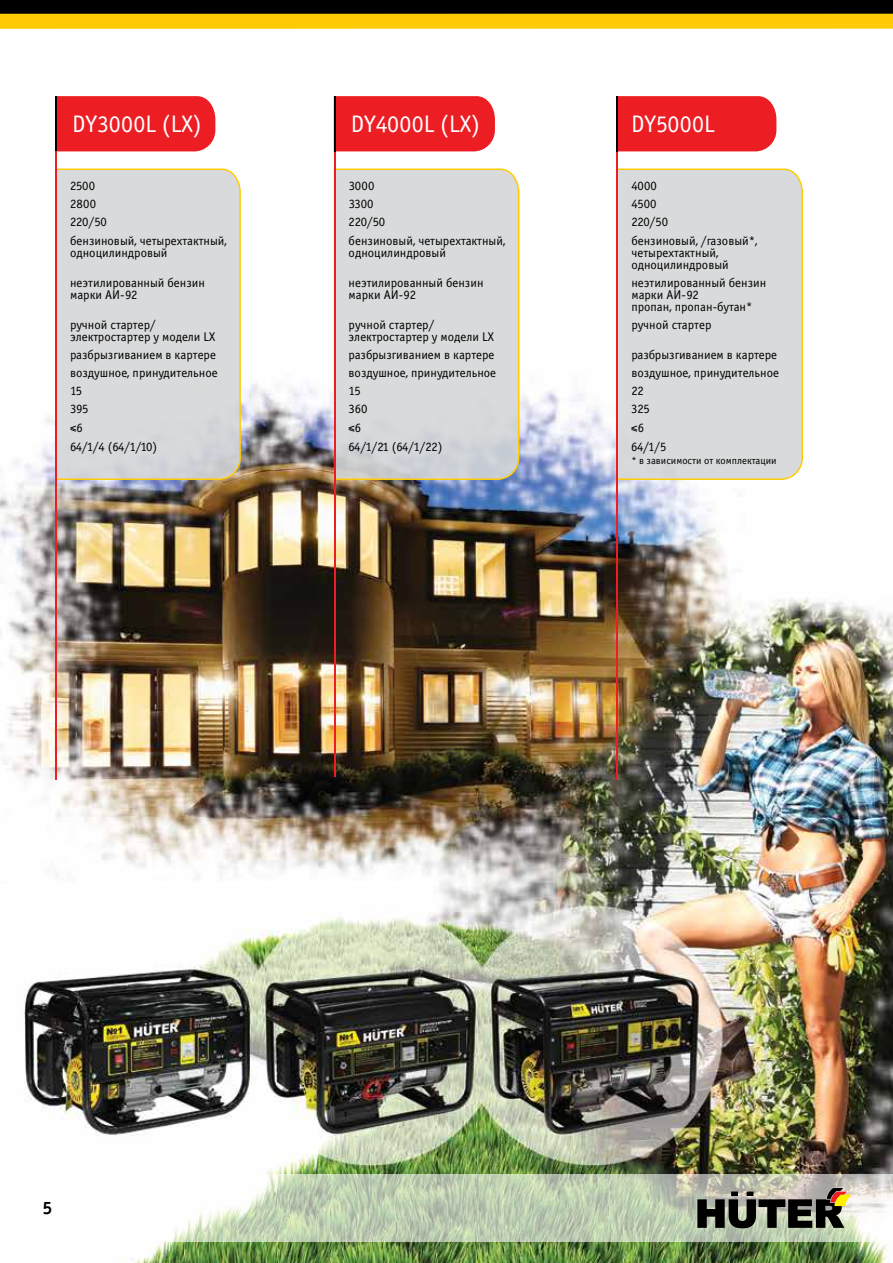
<style>
.page{position:relative;width:893px;height:1263px;background:#fff}
.page>*{position:absolute;margin:0;border:0;box-sizing:border-box;transform-origin:0 0}
.t1{font:24px "Officina Sans Book C";color:#fff}
.t2{font:18px "Officina Serif Bold C";color:#000}
.t3{font:12.75px/12px "Officina Sans Book C";color:#000}
.t4{font:10.5px "Officina Sans Book C";color:#000}
</style>
<div class="page">
<img style="left:0;top:96px;width:893px;height:1167px">
<svg style="left:0;top:1174px;width:893px;height:68px"></svg>
<svg style="left:697px;top:1187px;width:155px;height:41px;background:#706e61"></svg>
<div style="left:57px;top:96px;width:158px;height:55px;background:#ed1d24"></div>
<hr style="left:55px;top:96px;width:2px;height:55px;background:#000">
<div style="left:618px;top:168px;width:185px;height:312px;background:#d9dadb"></div>
<svg style="left:335px;top:168px;width:184px;height:312px;background:#d7d6d5"></svg>
<div style="left:57px;top:168px;width:184px;height:312px;background:#d9dadb"></div>
<hr style="left:55px;top:151px;width:2px;height:628px;background:#ed1d24">
<hr style="left:334px;top:151px;width:1px;height:626px;background:#ed1d24">
<hr style="left:616px;top:151px;width:2px;height:628px;background:#ed1d24">
<div style="left:335px;top:96px;width:160px;height:55px;background:#ed1d24"></div>
<div style="left:0;top:0;width:893px;height:15px;background:#000"></div>
<div style="left:0;top:14px;width:893px;height:15px;background:#ffcb05"></div>
<div style="left:618px;top:96px;width:158px;height:55px;background:#ed1d24"></div>
<hr style="left:616px;top:96px;width:2px;height:55px;background:#000">
<hr style="left:334px;top:96px;width:1px;height:55px;background:#000">
<h1 class="t1" style="left:72px;top:111px;width:131px">DY3000L (LX)</h1>
<h1 class="t1" style="left:351px;top:111px;width:131px">DY4000L (LX)</h1>
<h1 class="t1" style="left:631px;top:111px;width:85px">DY5000L</h1>
<p class="t3" style="left:70px;top:180px;width:27px">2500</p>
<p class="t3" style="left:349px;top:180px;width:27px">3000</p>
<p class="t3" style="left:631px;top:180px;width:27px">4000</p>
<p class="t3" style="left:70px;top:198px;width:28px">2800</p>
<p class="t3" style="left:349px;top:198px;width:27px">3300</p>
<p class="t3" style="left:631px;top:198px;width:27px">4500</p>
<p class="t3" style="left:70px;top:216px;width:38px">220/50</p>
<p class="t3" style="left:349px;top:216px;width:38px">220/50</p>
<p class="t3" style="left:631px;top:216px;width:38px">220/50</p>
<p class="t3" style="left:70px;top:234px;width:158px">бензиновый, четырехтактный, одноцилиндровый</p>
<p class="t3" style="left:349px;top:234px;width:158px">бензиновый, четырехтактный, одноцилиндровый</p>
<p class="t3" style="left:631px;top:234px;width:128px">бензиновый, /газовый*, четырехтактный, одноцилиндровый</p>
<p class="t3" style="left:70px;top:277px;width:136px">неэтилированный бензин марки АИ-92</p>
<p class="t3" style="left:349px;top:277px;width:136px">неэтилированный бензин марки АИ-92</p>
<p class="t3" style="left:631px;top:277px;width:136px">неэтилированный бензин марки АИ-92<br>пропан, пропан-бутан*</p>
<p class="t3" style="left:70px;top:319px;width:147px">ручной стартер/ электростартер у модели LX</p>
<p class="t3" style="left:349px;top:319px;width:147px">ручной стартер/ электростартер у модели LX</p>
<p class="t3" style="left:631px;top:319px;width:82px">ручной стартер</p>
<p class="t3" style="left:70px;top:349px;width:147px">разбрызгиванием в картере</p>
<p class="t3" style="left:349px;top:349px;width:147px">разбрызгиванием в картере</p>
<p class="t3" style="left:631px;top:349px;width:147px">разбрызгиванием в картере</p>
<p class="t3" style="left:70px;top:367px;width:149px">воздушное, принудительное</p>
<p class="t3" style="left:349px;top:367px;width:149px">воздушное, принудительное</p>
<p class="t3" style="left:631px;top:367px;width:149px">воздушное, принудительное</p>
<p class="t3" style="left:70px;top:385px;width:14px">15</p>
<p class="t3" style="left:349px;top:385px;width:14px">15</p>
<p class="t3" style="left:631px;top:385px;width:14px">22</p>
<p class="t3" style="left:70px;top:403px;width:20px">395</p>
<p class="t3" style="left:349px;top:403px;width:20px">360</p>
<p class="t3" style="left:631px;top:403px;width:20px">325</p>
<p class="t3" style="left:70px;top:421px;width:14px">≤6</p>
<p class="t3" style="left:349px;top:421px;width:14px">≤6</p>
<p class="t3" style="left:631px;top:421px;width:14px">≤6</p>
<p class="t3" style="left:70px;top:441px;width:89px">64/1/4 (64/1/10)</p>
<p class="t3" style="left:349px;top:441px;width:96px">64/1/21 (64/1/22)</p>
<p class="t3" style="left:631px;top:441px;width:37px">64/1/5</p>
<p class="t4" style="left:631px;top:455px;width:147px">* в зависимости от комплектации</p>
<h2 class="t2" style="left:43px;top:1198px;width:11px">5</h2>
</div>
